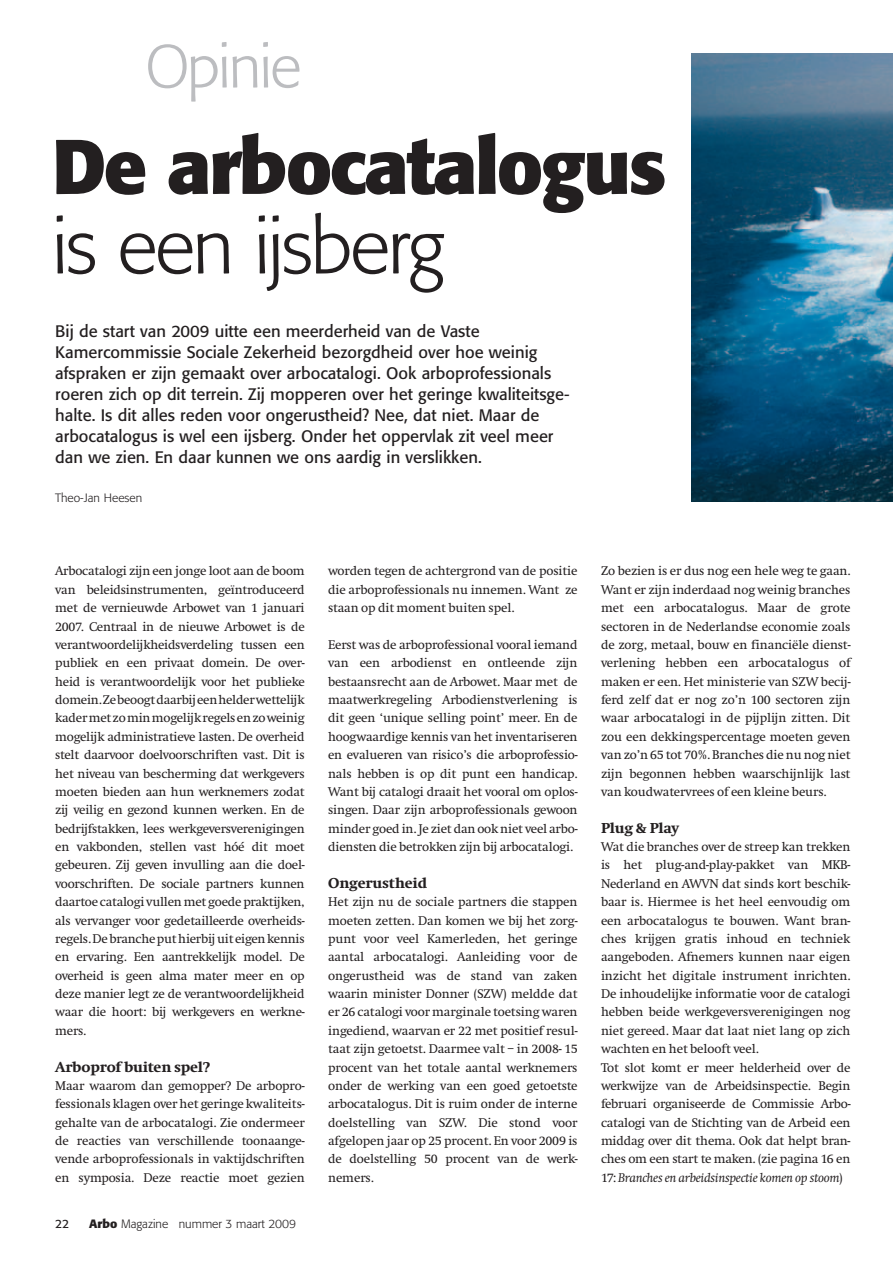
<style>
.page{position:relative;width:893px;height:1263px;background:#fff}
.page>*{position:absolute;margin:0;border:0;box-sizing:border-box;transform-origin:0 0}
.t1{font:700 76.5px "Formata";letter-spacing:-.03em;color:#231f20}
.t2{font:300 76.5px "Formata";letter-spacing:-.03em;color:#231f20}
.t3{font:300 60px "Formata";letter-spacing:-.03em;color:#bcbdc0}
.t4{font:16.5px/21px "Formata";color:#231f20}
.t5{font:800 15px "Swift";letter-spacing:-.01em;color:#231f20}
.t6{font:13.2px/18.3px "Swift";letter-spacing:-.01em;color:#231f20;text-align:justify}
.t7{font:300 12px "Formata";color:#231f20}
.t8{font:12px "Formata";color:#231f20}
.s1{font-weight:700}
.s2{font-style:italic}
</style>
<div class="page">
<img style="left:692px;top:53px;width:201px;height:449px">
<h2 class="t3" style="left:145px;top:40px;width:158px">Opinie</h2>
<h1 class="t1" style="left:52px;top:133px;width:616px">De arbocatalogus</h1>
<h1 class="t2" style="left:52px;top:213px;width:394px">is een ijsberg</h1>
<p class="t4" style="left:55px;top:322px;width:516px">Bij de start van 2009 uitte een meerderheid van de Vaste Kamercommissie Sociale Zekerheid bezorgdheid over hoe weinig afspraken er zijn gemaakt over arbocatalogi. Ook arboprofessionals roeren zich op dit terrein. Zij mopperen over het geringe kwaliteitsge&shy;halte. Is dit alles reden voor ongerustheid? Nee, dat niet. Maar de arbocatalogus is wel een ijsberg. Onder het oppervlak zit veel meer dan we zien. En daar kunnen we ons aardig in verslikken.</p>
<p class="t7" style="left:55px;top:492px;width:89px">Theo-Jan Heesen</p>
<p class="t6" style="left:55px;top:563px;width:251px">Arbocatalogi zijn een jonge loot aan de boom van beleidsinstrumenten, geïntroduceerd met de vernieuwde Arbowet van 1 januari 2007. Centraal in de nieuwe Arbowet is de verantwoordelijkheidsverdeling tussen een publiek en een privaat domein. De over&shy;heid is verantwoordelijk voor het publieke domein. Ze beoogt daarbij een helder wettelijk kader met zo min mogelijk regels en zo weinig mogelijk administratieve lasten. De overheid stelt daarvoor doelvoorschriften vast. Dit is het niveau van bescherming dat werkgevers moeten bieden aan hun werknemers zodat zij veilig en gezond kunnen werken. En de bedrijfstakken, lees werkgeversverenigingen en vakbonden, stellen vast hóé dit moet gebeuren. Zij geven invulling aan die doel&shy;voorschriften. De sociale partners kunnen daartoe catalogi vullen met goede praktijken, als vervanger voor gedetailleerde overheids&shy;regels. De branche put hierbij uit eigen kennis en ervaring. Een aantrekkelijk model. De overheid is geen alma mater meer en op deze manier legt ze de verantwoordelijkheid waar die hoort: bij werkgevers en werkne&shy;mers.</p>
<p class="t5" style="left:55px;top:1061px;width:156px">Arboprof buiten spel?</p>
<p class="t6" style="left:55px;top:1078px;width:251px">Maar waarom dan gemopper? De arbopro&shy;fessionals klagen over het geringe kwaliteits&shy;gehalte van de arbocatalogi. Zie ondermeer de reacties van verschillende toonaange&shy;vende arboprofessionals in vaktijdschriften en symposia. Deze reactie moet gezien</p>
<p class="t8" style="left:55px;top:1219px;width:15px">22</p>
<p class="t7" style="left:89px;top:1219px;width:208px"><span class="s1">Arbo</span> Magazine nummer 3 maart 2009</p>
<p class="t6" style="left:328px;top:563px;width:251px">worden tegen de achtergrond van de positie die arboprofessionals nu innemen. Want ze staan op dit moment buiten spel.</p>
<p class="t6" style="left:328px;top:637px;width:251px">Eerst was de arboprofessional vooral iemand van een arbodienst en ontleende zijn bestaansrecht aan de Arbowet. Maar met de maatwerkregeling Arbodienstverlening is dit geen ‘unique selling point’ meer. En de hoogwaardige kennis van het inventariseren en evalueren van risico’s die arboprofessio&shy;nals hebben is op dit punt een handicap.<br>Want bij catalogi draait het vooral om oplos&shy;singen. Daar zijn arboprofessionals gewoon minder goed in. Je ziet dan ook niet veel arbo&shy;diensten die betrokken zijn bij arbo catalogi.</p>
<p class="t5" style="left:328px;top:877px;width:100px">Ongerustheid</p>
<p class="t6" style="left:328px;top:894px;width:251px">Het zijn nu de sociale partners die stappen moeten zetten. Dan komen we bij het zorg&shy;punt voor veel Kamerleden, het geringe aantal arbocatalogi. Aanleiding voor de ongerustheid was de stand van zaken waarin minister Donner (SZW) meldde dat er 26 catalogi voor marginale toetsing waren ingediend, waarvan er 22 met positief resul&shy;taat zijn getoetst. Daarmee valt – in 2008- 15 procent van het totale aantal werknemers onder de werking van een goed getoetste arbocatalogus. Dit is ruim onder de interne doelstelling van SZW. Die stond voor afgelopen jaar op 25 procent. En voor 2009 is de doelstelling 50 procent van de werk&shy;nemers.</p>
<p class="t6" style="left:601px;top:563px;width:251px">Zo bezien is er dus nog een hele weg te gaan.<br>Want er zijn inderdaad nog weinig branches met een arbocatalogus. Maar de grote sectoren in de Nederlandse economie zoals de zorg, metaal, bouw en financiële dienst&shy;verlening hebben een arbocatalogus of maken er een. Het ministerie van SZW becij&shy;ferd zelf dat er nog zo’n 100 sectoren zijn waar arbocatalogi in de pijplijn zitten. Dit zou een dekkingspercentage moeten geven van zo’n 65 tot 70%. Branches die nu nog niet zijn begonnen hebben waarschijnlijk last van koudwatervrees of een kleine beurs.</p>
<p class="t5" style="left:601px;top:822px;width:79px">Plug &amp; Play</p>
<p class="t6" style="left:601px;top:839px;width:251px;text-align:left">Wat die branches over de streep kan trekken is het plug-and-play-pakket van MKB-Nederland en AWVN dat sinds kort beschik&shy;baar is. Hiermee is het heel eenvoudig om een arbocatalogus te bouwen. Want bran&shy;ches krijgen gratis inhoud en techniek aangeboden. Afnemers kunnen naar eigen inzicht het digitale instrument inrichten.<br>De inhoudelijke informatie voor de catalogi hebben beide werkgeversverenigingen nog niet gereed. Maar dat laat niet lang op zich wachten en het belooft veel.<br>Tot slot komt er meer helderheid over de werkwijze van de Arbeidsinspectie. Begin februari organiseerde de Commissie Arbo&shy;catalogi van de Stichting van de Arbeid een middag over dit thema. Ook dat helpt bran&shy;ches om een start te maken. (zie pagina 16 en 17: <span class="s2">Branches en arbeidsinspectie komen op stoom</span>)</p>
</div>
